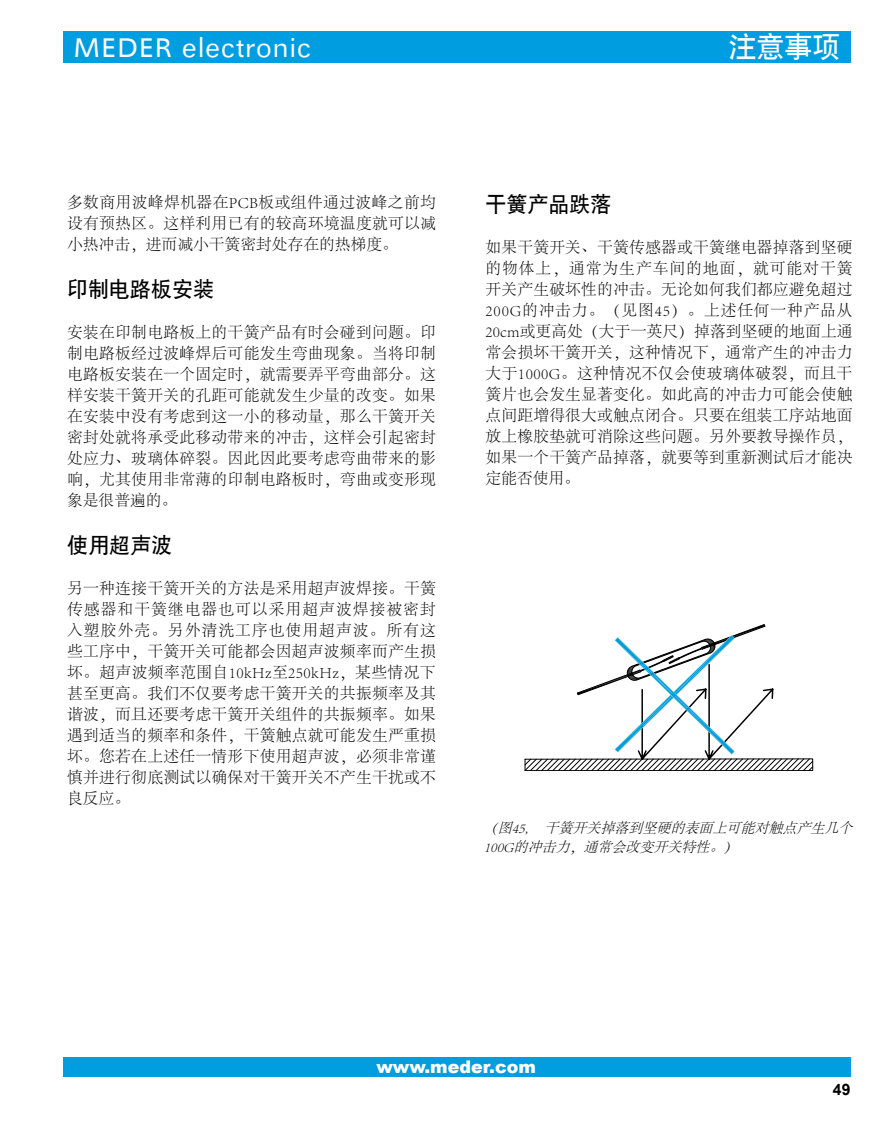
<style>
.page{position:relative;width:882px;height:1134px;background:#fff}
.page>*{position:absolute;margin:0;border:0;box-sizing:border-box;transform-origin:0 0}
.t1{font:28px "SIL Hei Med Jian";color:#fff}
.t2{font:21px "SIL Hei Med Jian";color:#000}
.t3{font:900 17.5px "Arial";color:#fff}
.t4{font:300 15.75px/21px "Adobe Song Std";letter-spacing:.02em;color:#000;text-align:justify}
.t5{font:700 15.75px "Arial";color:#000}
.t6{font:italic 300 14px/19.2px "Adobe Song Std";color:#000}
</style>
<div class="page">
<div style="left:63px;top:32px;width:787px;height:31px;background:#009ee0"></div>
<div style="left:63px;top:1057px;width:787px;height:19px;background:#009ee0"></div>
<svg style="left:525px;top:624px;width:288px;height:147px"></svg>
<h1 class="t1" style="left:73px;top:29px;width:240px">MEDER electronic</h1>
<h1 class="t1" style="left:729px;top:28px;width:113px">注意事项</h1>
<p class="t4" style="left:67px;top:192px;width:370px">多数商用波峰焊机器在PCB板或组件通过波峰之前均设有预热区。这样利用已有的较高环境温度就可以减小热冲击，进而减小干簧密封处存在的热梯度。</p>
<h2 class="t2" style="left:67px;top:275px;width:148px">印制电路板安装</h2>
<p class="t4" style="left:67px;top:322px;width:370px">安装在印制电路板上的干簧产品有时会碰到问题。印制电路板经过波峰焊后可能发生弯曲现象。当将印制电路板安装在一个固定时，就需要弄平弯曲部分。这样安装干簧开关的孔距可能就发生少量的改变。如果在安装中没有考虑到这一小的移动量，那么干簧开关密封处就将承受此移动带来的冲击，这样会引起密封处应力、玻璃体碎裂。因此因此要考虑弯曲带来的影响，尤其使用非常薄的印制电路板时，弯曲或变形现象是很普遍的。</p>
<h2 class="t2" style="left:67px;top:531px;width:106px">使用超声波</h2>
<p class="t4" style="left:67px;top:578px;width:370px">另一种连接干簧开关的方法是采用超声波焊接。干簧传感器和干簧继电器也可以采用超声波焊接被密封入塑胶外壳。另外清洗工序也使用超声波。所有这些工序中，干簧开关可能都会因超声波频率而产生损坏。超声波频率范围自10kHz至250kHz，某些情况下甚至更高。我们不仅要考虑干簧开关的共振频率及其谐波，而且还要考虑干簧开关组件的共振频率。如果遇到适当的频率和条件，干簧触点就可能发生严重损坏。您若在上述任一情形下使用超声波，必须非常谨慎并进行彻底测试以确保对干簧开关不产生干扰或不良反应。</p>
<h2 class="t2" style="left:485px;top:190px;width:127px">干簧产品跌落</h2>
<p class="t4" style="left:485px;top:238px;width:369px">如果干簧开关、干簧传感器或干簧继电器掉落到坚硬的物体上，通常为生产车间的地面，就可能对干簧开关产生破坏性的冲击。无论如何我们都应避免超过200G的冲击力。（见图45）。上述任何一种产品从20cm或更高处（大于一英尺）掉落到坚硬的地面上通常会损坏干簧开关，这种情况下，通常产生的冲击力大于1000G。这种情况不仅会使玻璃体破裂，而且干簧片也会发生显著变化。如此高的冲击力可能会使触点间距增得很大或触点闭合。只要在组装工序站地面放上橡胶垫就可消除这些问题。另外要教导操作员，如果一个干簧产品掉落，就要等到重新测试后才能决定能否使用。</p>
<p class="t6" style="left:484px;top:819px;width:375px">（图45, 干簧开关掉落到坚硬的表面上可能对触点产生几个<br>100G的冲击力，通常会改变开关特性。）</p>
<p class="t3" style="left:376px;top:1057px;width:161px">www.meder.com</p>
<p class="t5" style="left:833px;top:1081px;width:19px">49</p>
</div>
